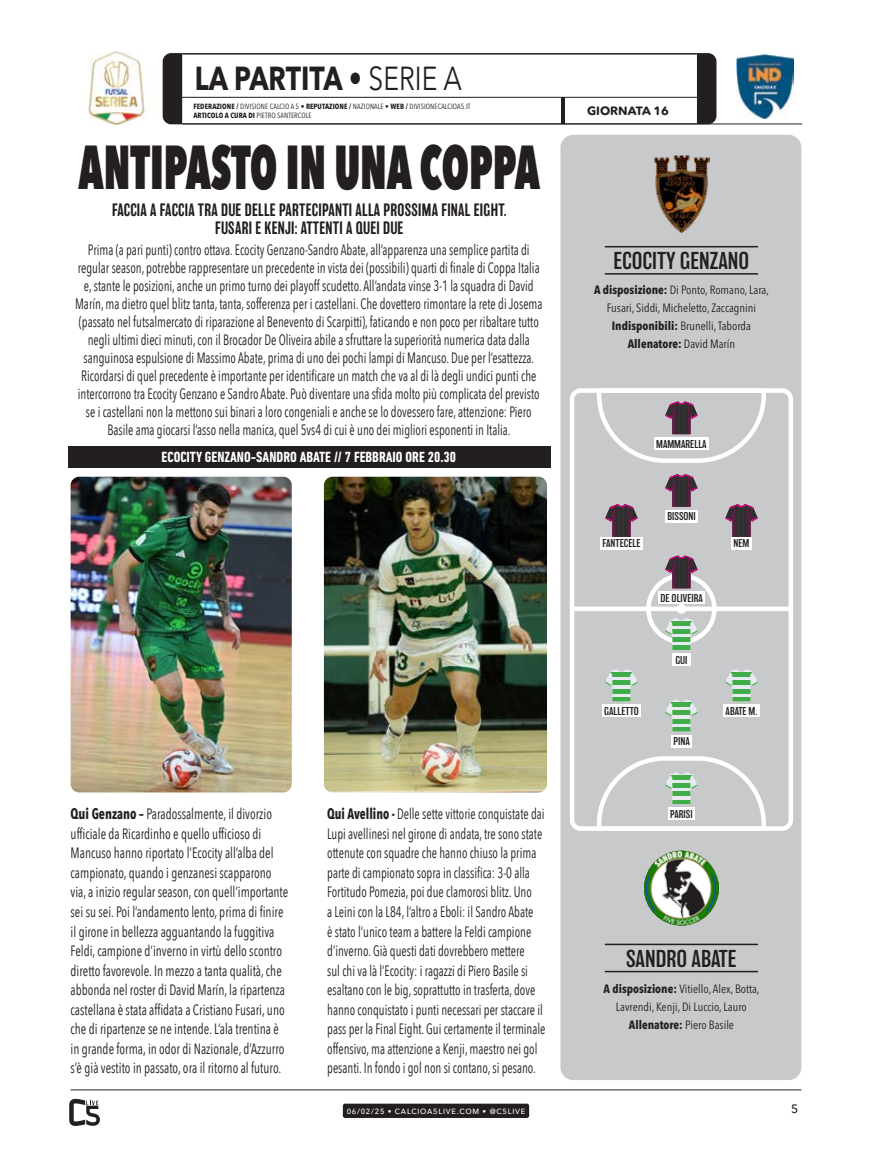
<style>
.page{position:relative;width:872px;height:1170px;background:#fff}
.page>*{position:absolute;margin:0;border:0;box-sizing:border-box;transform-origin:0 0}
.t1{font:800 condensed 61.35px "Avenir Next LT Pro";color:#231f20;scale:.69 1}
.t2{font:700 33px "Avenir Next LT Pro";color:#231f20;scale:.8 1}
.t3{font:300 22.5px "Balboa";color:#231f20}
.t4{font:500 16.5px/18px "Balboa";letter-spacing:.02em;color:#231f20;text-align:center;scale:.86 1}
.t5{font:15px/19.5px "Avenir Next Condensed";color:#231f20;text-align:center;scale:.83 1}
.t6{font:15px/19.5px "Avenir Next Condensed";color:#231f20;scale:.86 1}
.t7{font:700 condensed 15px "DIN Next LT Pro";color:#fff}
.t8{font:condensed 12px/18px "Avenir Next LT Pro";color:#231f20;text-align:center}
.t9{font:700 12px "Avenir Next Rounded Pro";color:#231f20}
.t10{font:500 12px "Avenir Next LT Pro";color:#231f20}
.t11{font:300 10.5px "Balboa";color:#231f20}
.t12{font:condensed 7.5px/9px "Avenir Next LT Pro";letter-spacing:.01em;color:#231f20}
.t13{font:500 7.5px "Avenir Next LT Pro";letter-spacing:.1em;color:#fff}
.s1{font-weight:400}
.s2{font-weight:700}
</style>
<div class="page">
<hr style="left:182px;top:53px;width:515px;height:2px;background:#231f20">
<hr style="left:165px;top:97px;width:540px;height:1px;background:#231f20">
<hr style="left:182px;top:124px;width:620px;height:1px;background:#231f20">
<img style="left:736px;top:55px;width:57px;height:64px">
<img style="left:88px;top:52px;width:59px;height:72px">
<svg style="left:163px;top:53px;width:19px;height:71px"></svg>
<svg style="left:697px;top:53px;width:19px;height:71px"></svg>
<svg style="left:560px;top:97px;width:4px;height:26px"></svg>
<div style="left:560px;top:135px;width:241px;height:944px;background:#c7c9cb;border-radius:13px"></div>
<svg style="left:570px;top:388px;width:223px;height:443px"></svg>
<hr style="left:605px;top:246px;width:153px;height:1px;background:#231f20">
<hr style="left:605px;top:273px;width:153px;height:1px;background:#231f20">
<hr style="left:605px;top:943px;width:153px;height:2px;background:#231f20">
<hr style="left:605px;top:970px;width:153px;height:2px;background:#231f20">
<div style="left:672px;top:653px;width:18px;height:13px;background:#fff"></div>
<img style="left:644px;top:850px;width:75px;height:75px;border-radius:37px">
<img style="left:654px;top:155px;width:55px;height:77px">
<div style="left:668px;top:807px;width:26px;height:13px;background:#fff"></div>
<div style="left:671px;top:734px;width:21px;height:13px;background:#fff"></div>
<div style="left:602px;top:704px;width:39px;height:13px;background:#fff"></div>
<div style="left:723px;top:704px;width:36px;height:13px;background:#fff"></div>
<div style="left:68px;top:446px;width:483px;height:22px;background:#231f20"></div>
<img style="left:324px;top:476px;width:223px;height:316px">
<img style="left:71px;top:476px;width:221px;height:316px">
<hr style="left:665px;top:804px;width:32px;height:1px;background:#e9e9f1">
<svg style="left:665px;top:771px;width:32px;height:33px"></svg>
<hr style="left:665px;top:731px;width:32px;height:1px;background:#e9e9f1">
<svg style="left:665px;top:699px;width:32px;height:32px"></svg>
<hr style="left:605px;top:701px;width:32px;height:1px;background:#e9e9f1">
<svg style="left:605px;top:669px;width:32px;height:32px"></svg>
<hr style="left:725px;top:701px;width:32px;height:1px;background:#e9e9f1">
<svg style="left:725px;top:669px;width:32px;height:32px"></svg>
<hr style="left:665px;top:650px;width:32px;height:1px;background:#e9e9f1">
<svg style="left:725px;top:504px;width:32px;height:33px"></svg>
<svg style="left:644px;top:555px;width:75px;height:95px"></svg>
<svg style="left:605px;top:504px;width:32px;height:32px"></svg>
<svg style="left:665px;top:474px;width:32px;height:33px"></svg>
<svg style="left:665px;top:401px;width:32px;height:33px"></svg>
<hr style="left:182px;top:123px;width:515px;height:1px;background:#231f20">
<div style="left:654px;top:437px;width:55px;height:12px;background:#fff"></div>
<div style="left:658px;top:591px;width:47px;height:13px;background:#fff"></div>
<div style="left:731px;top:536px;width:20px;height:13px;background:#fff"></div>
<div style="left:600px;top:536px;width:42px;height:13px;background:#fff"></div>
<div style="left:665px;top:509px;width:33px;height:13px;background:#fff"></div>
<hr style="left:71px;top:1089px;width:730px;height:1px;background:#231f20">
<div style="left:343px;top:1103px;width:186px;height:14px;background:#231f20;border-radius:2px"></div>
<svg style="left:69px;top:1098px;width:31px;height:27px"></svg>
<h2 class="t2" style="left:195px;top:58px;width:335px">LA PARTITA • <span class="s1">SERIE A</span></h2>
<p class="t12" style="left:193px;top:101px;width:278px"><span class="s2">FEDERAZIONE /</span> DIVISIONE CALCIO A 5 • <span class="s2">REPUTAZIONE /</span> NAZIONALE • <span class="s2">WEB /</span> DIVISIONECALCIOA5.IT<br><span class="s2">ARTICOLO A CURA DI</span> PIETRO SANTERCOLE</p>
<h1 class="t1" style="left:78px;top:129px;width:670px">ANTIPASTO IN UNA COPPA</h1>
<p class="t4" style="left:112px;top:201px;width:460px">FACCIA A FACCIA TRA DUE DELLE PARTECIPANTI ALLA PROSSIMA FINAL EIGHT.<br>FUSARI E KENJI: ATTENTI A QUEI DUE</p>
<p class="t5" style="left:75px;top:240px;width:564px;line-height:18px">Prima (a pari punti) contro ottava. Ecocity Genzano-Sandro Abate, all’apparenza una semplice partita di regular season, potrebbe rappresentare un precedente in vista dei (possibili) quarti di finale di Coppa Italia e, stante le posizioni, anche un primo turno dei playoff scudetto. All’andata vinse 3-1 la squadra di David Marín, ma dietro quel blitz tanta, tanta, sofferenza per i castellani. Che dovettero rimontare la rete di Josema (passato nel futsalmercato di riparazione al Benevento di Scarpitti), faticando e non poco per ribaltare tutto negli ultimi dieci minuti, con il Brocador De Oliveira abile a sfruttare la superiorità numerica data dalla sanguinosa espulsione di Massimo Abate, prima di uno dei pochi lampi di Mancuso. Due per l’esattezza.<br>Ricordarsi di quel precedente è importante per identificare un match che va al di là degli undici punti che intercorrono tra Ecocity Genzano e Sandro Abate. Può diventare una sfida molto più complicata del previsto se i castellani non la mettono sui binari a loro congeniali e anche se lo dovessero fare, attenzione: Piero Basile ama giocarsi l’asso nella manica, quel 5vs4 di cui è uno dei migliori esponenti in Italia.</p>
<p class="t7" style="left:162px;top:448px;width:296px">ECOCITY GENZANO-SANDRO ABATE // 7 FEBBRAIO ORE 20.30</p>
<p class="t6" style="left:71px;top:803px;width:255px"><span class="s2">Qui Genzano –</span> Paradossalmente, il divorzio ufficiale da Ricardinho e quello ufficioso di Mancuso hanno riportato l’Ecocity all’alba del campionato, quando i genzanesi scapparono via, a inizio regular season, con quell’importante sei su sei. Poi l’andamento lento, prima di finire il girone in bellezza agguantando la fuggitiva Feldi, campione d’inverno in virtù dello scontro diretto favorevole. In mezzo a tanta qualità, che abbonda nel roster di David Marín, la ripartenza castellana è stata affidata a Cristiano Fusari, uno che di ripartenze se ne intende. L’ala trentina è in grande forma, in odor di Nazionale, d’Azzurro s’è già vestito in passato, ora il ritorno al futuro.</p>
<p class="t5" style="left:327px;top:803px;width:264px;text-align:left"><span class="s2">Qui Avellino -</span> Delle sette vittorie conquistate dai Lupi avellinesi nel girone di andata, tre sono state ottenute con squadre che hanno chiuso la prima parte di campionato sopra in classifica: 3-0 alla Fortitudo Pomezia, poi due clamorosi blitz. Uno<br>a Leini con la L84, l’altro a Eboli: il Sandro Abate<br>è stato l’unico team a battere la Feldi campione d’inverno. Già questi dati dovrebbero mettere<br>sul chi va là l’Ecocity: i ragazzi di Piero Basile si esaltano con le big, soprattutto in trasferta, dove hanno conquistato i punti necessari per staccare il pass per la Final Eight. Gui certamente il terminale offensivo, ma attenzione a Kenji, maestro nei gol pesanti. In fondo i gol non si contano, si pesano.</p>
<p class="t9" style="left:587px;top:103px;width:84px">GIORNATA 16</p>
<h3 class="t3" style="left:613px;top:249px;width:137px">ECOCITY GENZANO</h3>
<p class="t8" style="left:594px;top:281px;width:176px"><span class="s2">A disposizione:</span> Di Ponto, Romano, Lara, Fusari, Siddi, Micheletto, Zaccagnini <span class="s2">Indisponibili:</span> Brunelli, Taborda <span class="s2">Allenatore:</span> David Marín</p>
<p class="t11" style="left:656px;top:438px;width:52px">MAMMARELLA</p>
<p class="t11" style="left:674px;top:438px;width:16px">XXX</p>
<p class="t11" style="left:667px;top:510px;width:30px">BISSONI</p>
<p class="t11" style="left:674px;top:510px;width:16px">XXX</p>
<p class="t11" style="left:602px;top:537px;width:39px">FANTECELE</p>
<p class="t11" style="left:733px;top:537px;width:17px">NEM</p>
<p class="t11" style="left:614px;top:537px;width:16px">XXX</p>
<p class="t11" style="left:734px;top:537px;width:16px">XXX</p>
<p class="t11" style="left:660px;top:592px;width:44px">DE OLIVEIRA</p>
<p class="t11" style="left:674px;top:592px;width:16px">XXX</p>
<p class="t11" style="left:675px;top:654px;width:14px">GUI</p>
<p class="t11" style="left:674px;top:654px;width:16px">XXX</p>
<p class="t11" style="left:604px;top:705px;width:36px">GALLETTO</p>
<p class="t11" style="left:725px;top:705px;width:33px">ABATE M.</p>
<p class="t11" style="left:614px;top:705px;width:16px">XXX</p>
<p class="t11" style="left:734px;top:705px;width:16px">XXX</p>
<p class="t11" style="left:673px;top:735px;width:18px">PINA</p>
<p class="t11" style="left:674px;top:735px;width:16px">XXX</p>
<p class="t11" style="left:670px;top:808px;width:24px">PARISI</p>
<p class="t11" style="left:674px;top:808px;width:16px">XXX</p>
<h3 class="t3" style="left:626px;top:946px;width:112px">SANDRO ABATE</h3>
<p class="t8" style="left:603px;top:979px;width:157px"><span class="s2">A disposizione:</span> Vitiello, Alex, Botta,<br>Lavrendi, Kenji, Di Luccio, Lauro<br><span class="s2">Allenatore:</span> Piero Basile</p>
<p class="t13" style="left:347px;top:1106px;width:180px">06/02/25 • CALCIOA5LIVE.COM • @C5LIVE</p>
<p class="t10" style="left:791px;top:1101px;width:9px">5</p>
</div>
